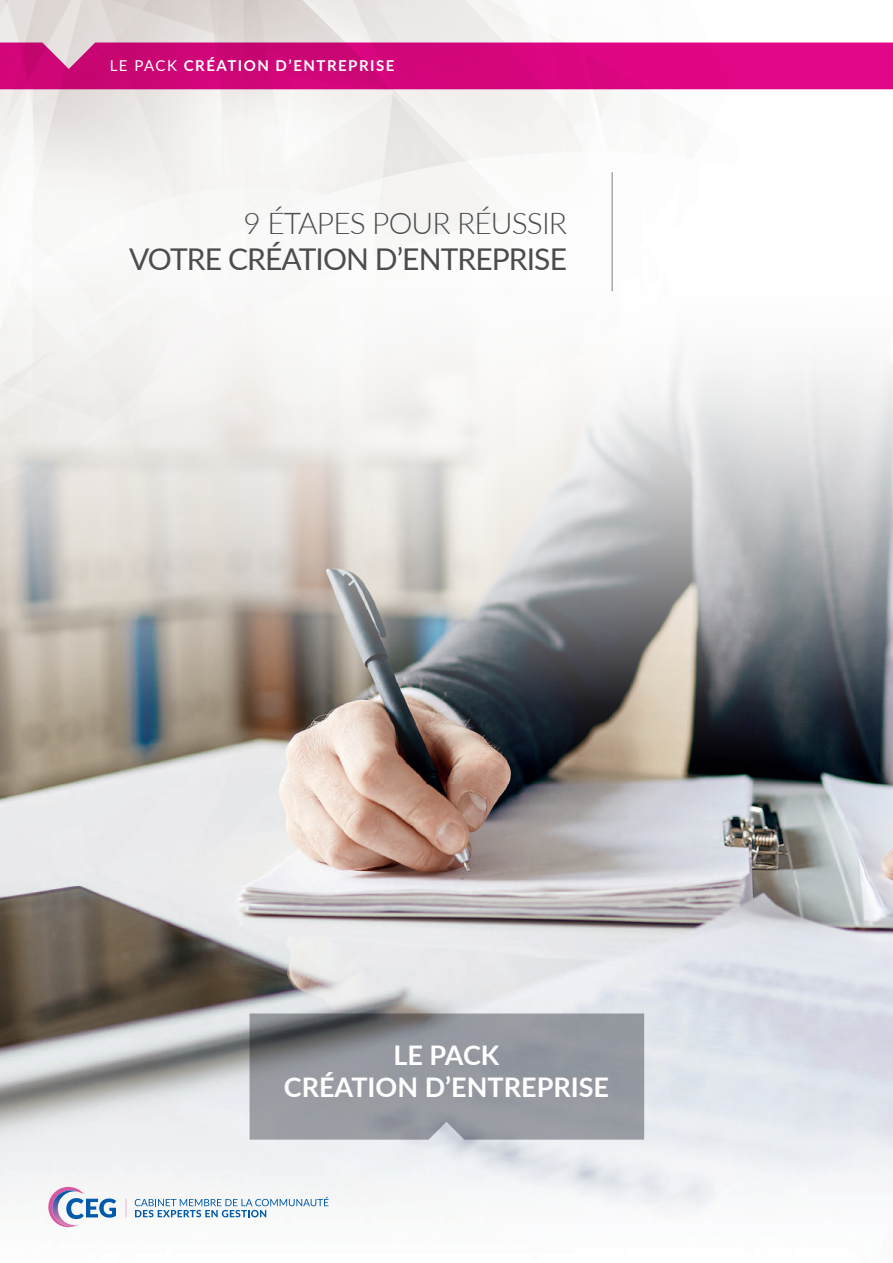
<style>
.page{position:relative;width:893px;height:1263px;background:#fff}
.page>*{position:absolute;margin:0;border:0;box-sizing:border-box;transform-origin:0 0}
.t1{font:30px "Lato";letter-spacing:-.03em;color:#4b4c4d}
.t2{font:300 30px "Lato";letter-spacing:-.03em;color:#4b4c4d}
.t3{font:700 27px/32.4px "Lato";color:#fff;text-align:center}
.t4{font:700 15px "Lato";letter-spacing:.1em;color:#fff}
.s1{font-weight:400}
</style>
<div class="page">
<img style="left:0;top:0;width:893px;height:43px">
<img style="left:0;top:89px;width:893px;height:1129px">
<svg style="left:0;top:43px;width:893px;height:46px;background:#d5097e"></svg>
<svg style="left:250px;top:1013px;width:394px;height:127px;background:#90939a"></svg>
<svg style="left:48px;top:1186px;width:68px;height:42px"></svg>
<svg style="left:135px;top:1197px;width:193px;height:20px"></svg>
<svg style="left:126px;top:1199px;width:1px;height:18px"></svg>
<hr style="left:611px;top:172px;width:2px;height:119px;background:#a8a9ad">
<p class="t4" style="left:110px;top:55px;width:286px"><span class="s1">LE PACK</span> CRÉATION D’ENTREPRISE</p>
<h1 class="t2" style="left:244px;top:203px;width:325px">9 ÉTAPES POUR RÉUSSIR</h1>
<h1 class="t1" style="left:129px;top:238px;width:439px">VOTRE CRÉATION D’ENTREPRISE</h1>
<h2 class="t3" style="left:284px;top:1038px;width:327px">LE PACK<br>CRÉATION D’ENTREPRISE</h2>
</div>
